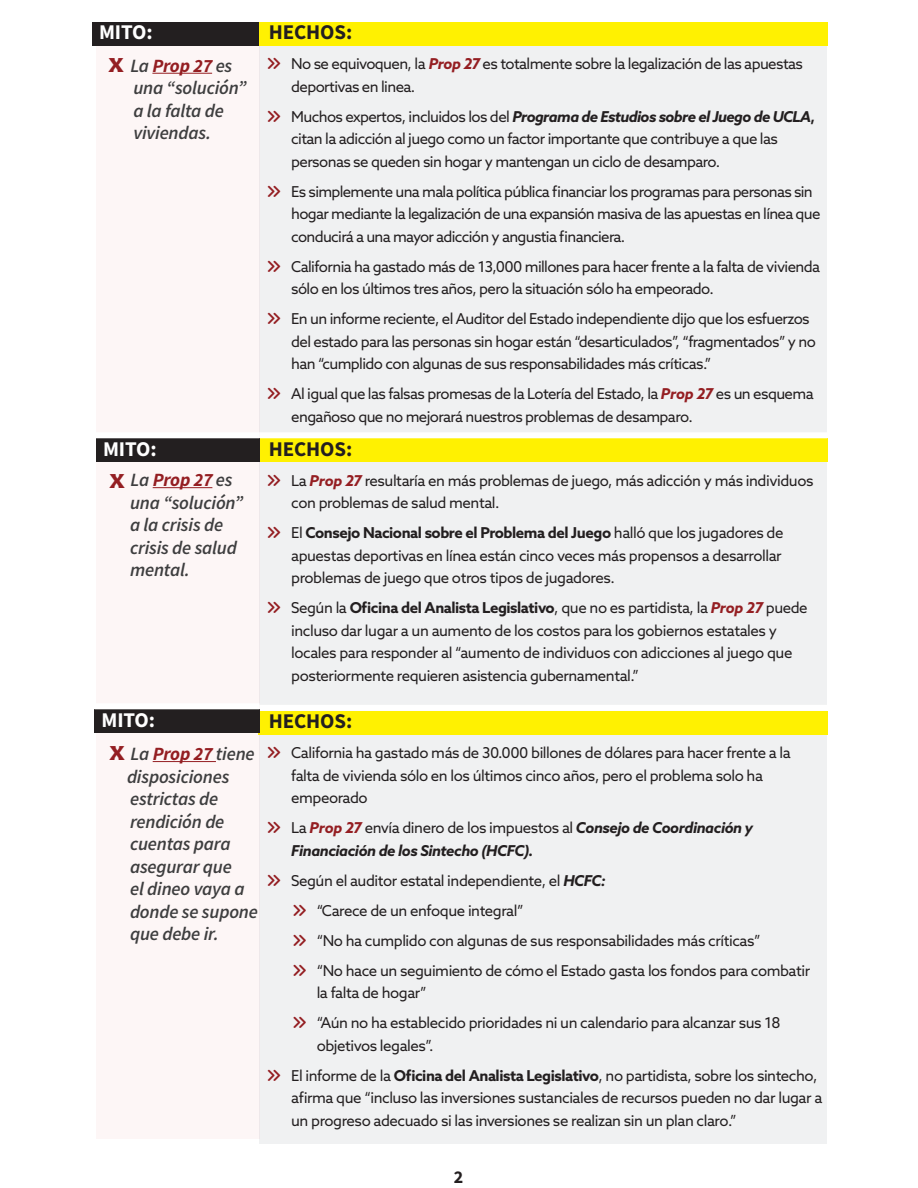
<style>
.page{position:relative;width:918px;height:1188px;background:#fff}
.page>*{position:absolute;margin:0;border:0;box-sizing:border-box;transform-origin:0 0}
.Facts_Shaded{font:21px "Source Sans Variable";letter-spacing:-.005em;color:#231f20}
.Myth_Shade{font:21px "Source Sans Variable";letter-spacing:-.005em;color:#fff}
.t1{font:700 21px "Arpona";color:#941e22}
.t2{font:italic 18.75px/22.5px "Source Sans Variable";letter-spacing:-.01em;color:#3e3e3f}
.t3{font:18px "Source Sans Variable";color:#231f20}
.t4{font:15px/22.5px "Azo Sans";letter-spacing:-.04em;color:#231f20}
.t5{font:italic 700 15px/22.5px "Azo Sans";letter-spacing:-.03em;color:#231f20}
.s1{color:#941e22}
.s2{font-weight:700;font-style:italic;color:#941e22}
.s3{font-weight:700;font-style:italic}
.s4{font-weight:700}
.s5{font-weight:400;font-style:normal}
</style>
<div class="page">
<div style="left:259px;top:39px;width:568px;height:1105px;background:#f0f1f2"></div>
<div style="left:258px;top:438px;width:569px;height:24px;background:#fff101"></div>
<div style="left:255px;top:432px;width:572px;height:6px;background:#fff"></div>
<div style="left:258px;top:711px;width:569px;height:24px;background:#fff101"></div>
<div style="left:255px;top:705px;width:572px;height:6px;background:#fff"></div>
<div style="left:96px;top:23px;width:163px;height:1116px;background:#fdf6f6"></div>
<hr style="left:153px;top:487px;width:59px;height:1px;background:#941e22">
<hr style="left:153px;top:761px;width:63px;height:1px;background:#941e22">
<div style="left:96px;top:438px;width:163px;height:24px;background:#231f20"></div>
<div style="left:96px;top:432px;width:163px;height:6px;background:#fff"></div>
<div style="left:94px;top:709px;width:165px;height:24px;background:#231f20"></div>
<div style="left:94px;top:703px;width:165px;height:6px;background:#fff"></div>
<div style="left:258px;top:22px;width:569px;height:24px;background:#fff101"></div>
<hr style="left:152px;top:73px;width:60px;height:1px;background:#941e22">
<div style="left:92px;top:22px;width:166px;height:24px;background:#231f20"></div>
<p class="Myth_Shade" style="left:99px;top:19px;width:55px">MITO:</p>
<p class="t1" style="left:109px;top:52px;width:16px">X</p>
<h2 class="t2" style="left:130px;top:54px;width:117px">La <span class="s1">Prop 27</span> es una “solución” a la falta de viviendas.</h2>
<p class="Myth_Shade" style="left:103px;top:436px;width:55px">MITO:</p>
<p class="t1" style="left:110px;top:468px;width:16px">X</p>
<h2 class="t2" style="left:130px;top:469px;width:114px">La <span class="s1">Prop 27</span> es una “solución” a la crisis de crisis de salud mental.</h2>
<p class="Myth_Shade" style="left:101px;top:707px;width:55px">MITO:</p>
<p class="t1" style="left:110px;top:740px;width:16px">X</p>
<h2 class="t2" style="left:131px;top:743px;width:126px">La <span class="s1">Prop 27</span> tiene</h2>
<h2 class="t2" style="left:127px;top:765px;width:132px">disposiciones estrictas de rendición de cuentas para asegurar que<br>el dineo vaya a donde se supone que debe ir.</h2>
<p class="Facts_Shaded" style="left:269px;top:19px;width:85px">HECHOS:</p>
<p class="t4" style="left:291px;top:52px;width:513px">No se equivoquen, la <span class="s2">Prop 27</span> es totalmente sobre la legalización de las apuestas deportivas en linea.</p>
<p class="t4" style="left:291px;top:105px;width:525px">Muchos expertos, incluidos los del <span class="s3">Programa de Estudios sobre el Juego de UCLA</span><span class="s4">, </span>citan la adicción al juego como un factor importante que contribuye a que las personas se queden sin hogar y mantengan un ciclo de desamparo.</p>
<p class="t4" style="left:291px;top:180px;width:531px">Es simplemente una mala política pública financiar los programas para personas sin hogar mediante la legalización de una expansión masiva de las apuestas en línea que conducirá a una mayor adicción y angustia financiera.</p>
<p class="t4" style="left:291px;top:255px;width:530px">California ha gastado más de 13,000 millones para hacer frente a la falta de vivienda sólo en los últimos tres años, pero la situación sólo ha empeorado.</p>
<p class="t4" style="left:291px;top:307px;width:526px">En un informe reciente, el Auditor del Estado independiente dijo que los esfuerzos del estado para las personas sin hogar están “desarticulados”, “fragmentados” y no han “cumplido con algunas de sus responsabilidades más críticas.”</p>
<p class="t4" style="left:291px;top:382px;width:524px">Al igual que las falsas promesas de la Lotería del Estado, la <span class="s2">Prop 27</span> es un esquema engañoso que no mejorará nuestros problemas de desamparo.</p>
<p class="Facts_Shaded" style="left:269px;top:436px;width:85px">HECHOS:</p>
<p class="t4" style="left:291px;top:469px;width:524px">La <span class="s2">Prop 27</span> resultaría en más problemas de juego, más adicción y más individuos con problemas de salud mental.</p>
<p class="t4" style="left:291px;top:521px;width:494px;text-align:justify">El <span class="s4">Consejo Nacional sobre el Problema del Juego</span> halló que los jugadores de apuestas deportivas en línea están cinco veces más propensos a desarrollar problemas de juego que otros tipos de jugadores.</p>
<p class="t4" style="left:291px;top:596px;width:518px">Según la <span class="s4">Oficina del Analista Legislativo</span>, que no es partidista, la <span class="s2">Prop 27</span> puede incluso dar lugar a un aumento de los costos para los gobiernos estatales y locales para responder al “aumento de individuos con adicciones al juego que posteriormente requieren asistencia gubernamental.”</p>
<p class="Facts_Shaded" style="left:269px;top:708px;width:85px">HECHOS:</p>
<p class="t4" style="left:291px;top:741px;width:501px">California ha gastado más de 30.000 billones de dólares para hacer frente a la falta de vivienda sólo en los últimos cinco años, pero el problema solo ha empeorado</p>
<p class="t5" style="left:291px;top:816px;width:463px"><span class="s5">La</span> <span class="s1">Prop 27</span> <span class="s5">envía dinero de los impuestos al</span> Consejo de Coordinación y<br>Financiación de los Sintecho (HCFC).</p>
<p class="t4" style="left:291px;top:869px;width:316px">Según el auditor estatal independiente, el <span class="s3">HCFC:</span></p>
<p class="t4" style="left:317px;top:899px;width:208px">“Carece de un enfoque integral”</p>
<p class="t4" style="left:317px;top:929px;width:445px">“No ha cumplido con algunas de sus responsabilidades más críticas”</p>
<p class="t4" style="left:317px;top:959px;width:495px">“No hace un seguimiento de cómo el Estado gasta los fondos para combatir la falta de hogar”</p>
<p class="t4" style="left:317px;top:1011px;width:465px">“Aún no ha establecido prioridades ni un calendario para alcanzar sus 18 objetivos legales”.</p>
<p class="t4" style="left:291px;top:1064px;width:533px">El informe de la <span class="s4">Oficina del Analista Legislativo</span>, no partidista, sobre los sintecho, afirma que “incluso las inversiones sustanciales de recursos pueden no dar lugar a un progreso adecuado si las inversiones se realizan sin un plan claro.”</p>
<p class="t3" style="left:454px;top:1166px;width:11px">2</p>
</div>
